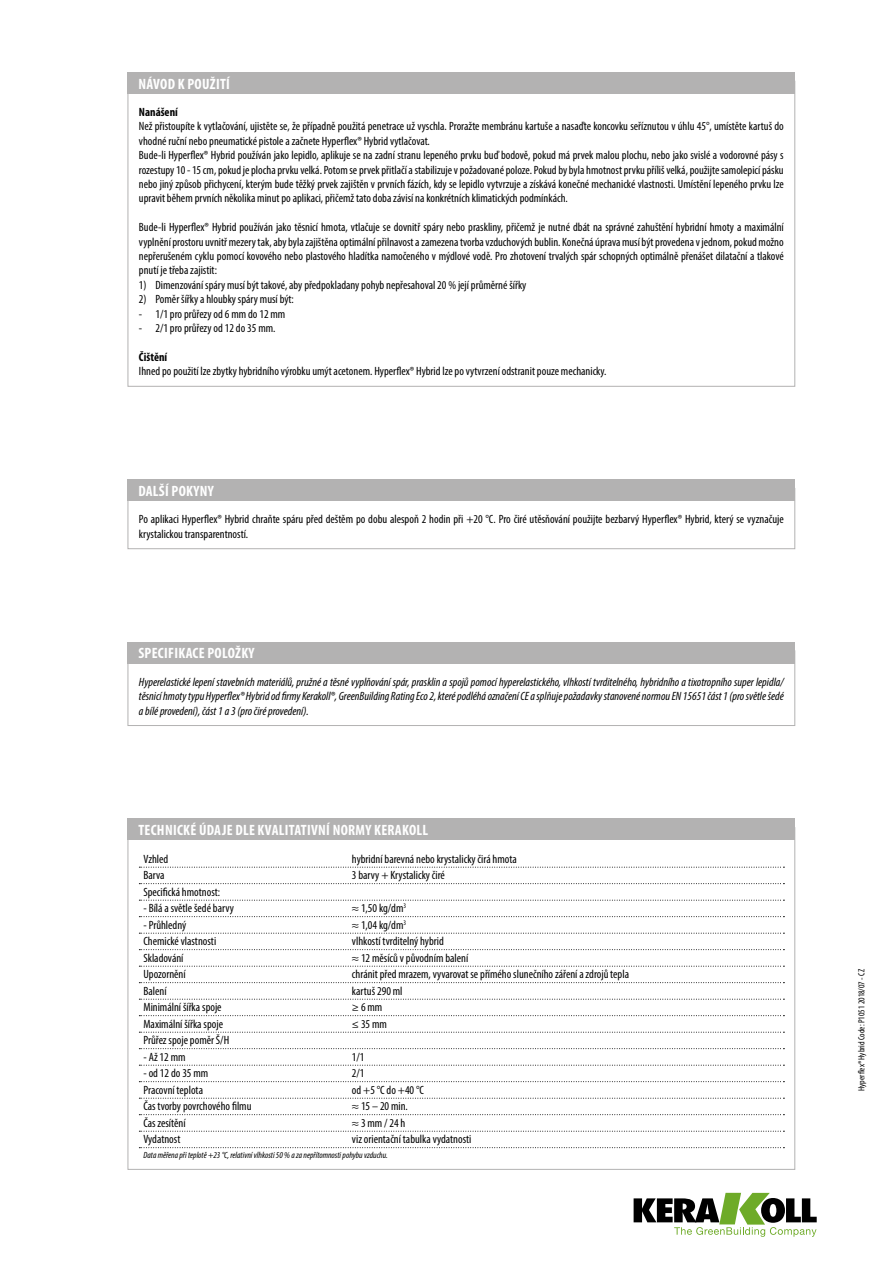
<style>
.page{position:relative;width:893px;height:1263px;background:#fff}
.page>*{position:absolute;margin:0;border:0;box-sizing:border-box;transform-origin:0 0}
.t1{font:700 condensed 15px "Myriad Pro";letter-spacing:.02em;color:#fff}
.t2{font:condensed 12px/14.4px "Myriad Pro";color:#000}
.t3{font:italic condensed 12px/14.4px "Myriad Pro";color:#000;text-align:justify}
.t4{font:700 condensed 12px "Myriad Pro";color:#000}
.t5{font:italic condensed 9px "Myriad Pro";color:#000}
.t6{font:condensed 9px "Myriad Pro";color:#000}
</style>
<div class="page">
<svg style="left:634px;top:1193px;width:183px;height:44px"></svg>
<div style="left:128px;top:72px;width:667px;height:22px;background:#b3b2b2"></div>
<div style="left:128px;top:488px;width:667px;height:61px;border:1px solid #b3b2b2"></div>
<div style="left:128px;top:479px;width:667px;height:22px;background:#b3b2b2"></div>
<div style="left:128px;top:650px;width:667px;height:76px;border:1px solid #b3b2b2"></div>
<div style="left:128px;top:642px;width:667px;height:21px;background:#b3b2b2"></div>
<svg style="left:139px;top:867px;width:645px;height:1px"></svg>
<svg style="left:139px;top:883px;width:645px;height:1px"></svg>
<svg style="left:139px;top:900px;width:645px;height:1px"></svg>
<svg style="left:139px;top:916px;width:645px;height:1px"></svg>
<svg style="left:139px;top:933px;width:645px;height:1px"></svg>
<svg style="left:139px;top:949px;width:645px;height:1px"></svg>
<svg style="left:139px;top:966px;width:645px;height:1px"></svg>
<svg style="left:139px;top:982px;width:645px;height:1px"></svg>
<svg style="left:139px;top:999px;width:645px;height:1px"></svg>
<svg style="left:139px;top:1015px;width:645px;height:1px"></svg>
<svg style="left:139px;top:1032px;width:645px;height:1px"></svg>
<svg style="left:139px;top:1048px;width:645px;height:1px"></svg>
<svg style="left:139px;top:1065px;width:645px;height:1px"></svg>
<svg style="left:139px;top:1081px;width:645px;height:1px"></svg>
<svg style="left:139px;top:1098px;width:645px;height:1px"></svg>
<svg style="left:139px;top:1114px;width:645px;height:1px"></svg>
<svg style="left:139px;top:1131px;width:645px;height:1px"></svg>
<svg style="left:139px;top:1147px;width:645px;height:1px"></svg>
<div style="left:128px;top:819px;width:667px;height:21px;background:#b3b2b2"></div>
<p class="t1" style="left:138px;top:74px;width:93px">NÁVOD K POUŽITÍ</p>
<p class="t4" style="left:139px;top:105px;width:40px">Nanášení</p>
<p class="t2" style="left:139px;top:119px;width:646px">Než přistoupíte k vytlačování, ujistěte se, že případně použitá penetrace už vyschla. Proražte membránu kartuše a nasaďte koncovku seříznutou v úhlu 45°, umístěte kartuš do vhodné ruční nebo pneumatické pistole a začnete Hyperflex® Hybrid vytlačovat.<br>Bude-li Hyperflex® Hybrid používán jako lepidlo, aplikuje se na zadní stranu lepeného prvku buď bodově, pokud má prvek malou plochu, nebo jako svislé a vodorovné pásy s rozestupy 10 - 15 cm, pokud je plocha prvku velká. Potom se prvek přitlačí a stabilizuje v požadované poloze. Pokud by byla hmotnost prvku příliš velká, použijte samolepicí pásku nebo jiný způsob přichycení, kterým bude těžký prvek zajištěn v prvních fázích, kdy se lepidlo vytvrzuje a získává konečné mechanické vlastnosti. Umístění lepeného prvku lze upravit během prvních několika minut po aplikaci, přičemž tato doba závisí na konkrétních klimatických podmínkách.</p>
<p class="t2" style="left:139px;top:220px;width:646px;text-align:justify">Bude-li Hyperflex® Hybrid používán jako těsnicí hmota, vtlačuje se dovnitř spáry nebo praskliny, přičemž je nutné dbát na správné zahuštění hybridní hmoty a maximální vyplnění prostoru uvnitř mezery tak, aby byla zajištěna optimální přilnavost a zamezena tvorba vzduchových bublin. Konečná úprava musí být provedena v jednom, pokud možno nepřerušeném cyklu pomocí kovového nebo plastového hladítka namočeného v mýdlové vodě. Pro zhotovení trvalých spár schopných optimálně přenášet dilatační a tlakové pnutí je třeba zajistit:</p>
<p class="t2" style="left:139px;top:278px;width:389px">1) Dimenzování spáry musí být takové, aby předpokladany pohyb nepřesahoval 20 % její průměrné šířky</p>
<p class="t2" style="left:139px;top:292px;width:156px">2) Poměr šířky a hloubky spáry musí být:</p>
<p class="t2" style="left:139px;top:306px;width:148px">- 1/1 pro průřezy od 6 mm do 12 mm</p>
<p class="t2" style="left:139px;top:321px;width:138px">- 2/1 pro průřezy od 12 do 35 mm.</p>
<p class="t4" style="left:139px;top:349px;width:30px">Čištění</p>
<p class="t2" style="left:139px;top:364px;width:469px">Ihned po použití lze zbytky hybridního výrobku umýt acetonem. Hyperflex® Hybrid lze po vytvrzení odstranit pouze mechanicky.</p>
<p class="t1" style="left:138px;top:481px;width:77px">DALŠÍ POKYNY</p>
<p class="t2" style="left:139px;top:512px;width:646px">Po aplikaci Hyperflex® Hybrid chraňte spáru před deštěm po dobu alespoň 2 hodin při +20 °C. Pro čiré utěsňování použijte bezbarvý Hyperflex® Hybrid, který se vyznačuje krystalickou transparentností.</p>
<p class="t1" style="left:138px;top:644px;width:118px">SPECIFIKACE POLOŽKY</p>
<p class="t3" style="left:139px;top:674px;width:646px">Hyperelastické lepení stavebních materiálů, pružné a těsné vyplňování spár, prasklin a spojů pomocí hyperelastického, vlhkostí tvrditelného, hybridního a tixotropního super lepidla/ těsnicí hmoty typu Hyperflex® Hybrid od firmy Kerakoll®, GreenBuilding Rating Eco 2, které podléhá označení CE a splňuje požadavky stanovené normou EN 15651 část 1 (pro světle šedé a bílé provedení), část 1 a 3 (pro čiré provedení).</p>
<p class="t1" style="left:138px;top:821px;width:291px">TECHNICKÉ ÚDAJE DLE KVALITATIVNÍ NORMY KERAKOLL</p>
<p class="t2" style="left:143px;top:851px;width:26px">Vzhled</p>
<p class="t2" style="left:352px;top:851px;width:166px">hybridní barevná nebo krystalicky čirá hmota</p>
<p class="t2" style="left:143px;top:868px;width:23px">Barva</p>
<p class="t2" style="left:352px;top:868px;width:95px">3 barvy + Krystalicky čiré</p>
<p class="t2" style="left:143px;top:884px;width:78px">Specifická hmotnost:</p>
<p class="t2" style="left:143px;top:901px;width:92px">- Bílá a světle šedé barvy</p>
<p class="t2" style="left:352px;top:901px;width:56px">≈ 1,50 kg/dm<sup>3</sup></p>
<p class="t2" style="left:143px;top:917px;width:44px">- Průhledný</p>
<p class="t2" style="left:352px;top:917px;width:56px">≈ 1,04 kg/dm<sup>3</sup></p>
<p class="t2" style="left:143px;top:934px;width:74px">Chemické vlastnosti</p>
<p class="t2" style="left:352px;top:934px;width:93px">vlhkostí tvrditelný hybrid</p>
<p class="t2" style="left:143px;top:950px;width:42px">Skladování</p>
<p class="t2" style="left:352px;top:950px;width:118px">≈ 12 měsíců v původním balení</p>
<p class="t2" style="left:143px;top:967px;width:44px">Upozornění</p>
<p class="t2" style="left:352px;top:967px;width:279px">chránit před mrazem, vyvarovat se přímého slunečního záření a zdrojů tepla</p>
<p class="t2" style="left:143px;top:983px;width:25px">Balení</p>
<p class="t2" style="left:352px;top:983px;width:52px">kartuš 290 ml</p>
<p class="t2" style="left:143px;top:1000px;width:80px">Minimální šířka spoje</p>
<p class="t2" style="left:352px;top:1000px;width:32px">≥ 6 mm</p>
<p class="t2" style="left:143px;top:1016px;width:81px">Maximální šířka spoje</p>
<p class="t2" style="left:352px;top:1016px;width:37px">≤ 35 mm</p>
<p class="t2" style="left:143px;top:1033px;width:87px">Průřez spoje poměr Š/H</p>
<p class="t2" style="left:143px;top:1049px;width:44px">- Až 12 mm</p>
<p class="t2" style="left:352px;top:1049px;width:14px">1/1</p>
<p class="t2" style="left:143px;top:1066px;width:66px">- od 12 do 35 mm</p>
<p class="t2" style="left:352px;top:1066px;width:14px">2/1</p>
<p class="t2" style="left:143px;top:1082px;width:61px">Pracovní teplota</p>
<p class="t2" style="left:352px;top:1082px;width:74px">od +5 °C do +40 °C</p>
<p class="t2" style="left:143px;top:1099px;width:110px">Čas tvorby povrchového filmu</p>
<p class="t2" style="left:352px;top:1099px;width:58px">≈ 15 – 20 min.</p>
<p class="t2" style="left:143px;top:1115px;width:44px">Čas zesítění</p>
<p class="t2" style="left:352px;top:1115px;width:55px">≈ 3 mm / 24 h</p>
<p class="t2" style="left:143px;top:1132px;width:38px">Vydatnost</p>
<p class="t2" style="left:352px;top:1132px;width:121px">viz orientační tabulka vydatnosti</p>
<p class="t5" style="left:143px;top:1150px;width:246px">Data měřena při teplotě +23 °C, relativní vlhkosti 50 % a za nepřítomnosti pohybu vzduchu.</p>
<p class="t6" style="left:856px;top:1091px;width:123px;rotate:-90deg">Hyperflex® Hybrid Code: P1051 2018/07 - CZ</p>
</div>
